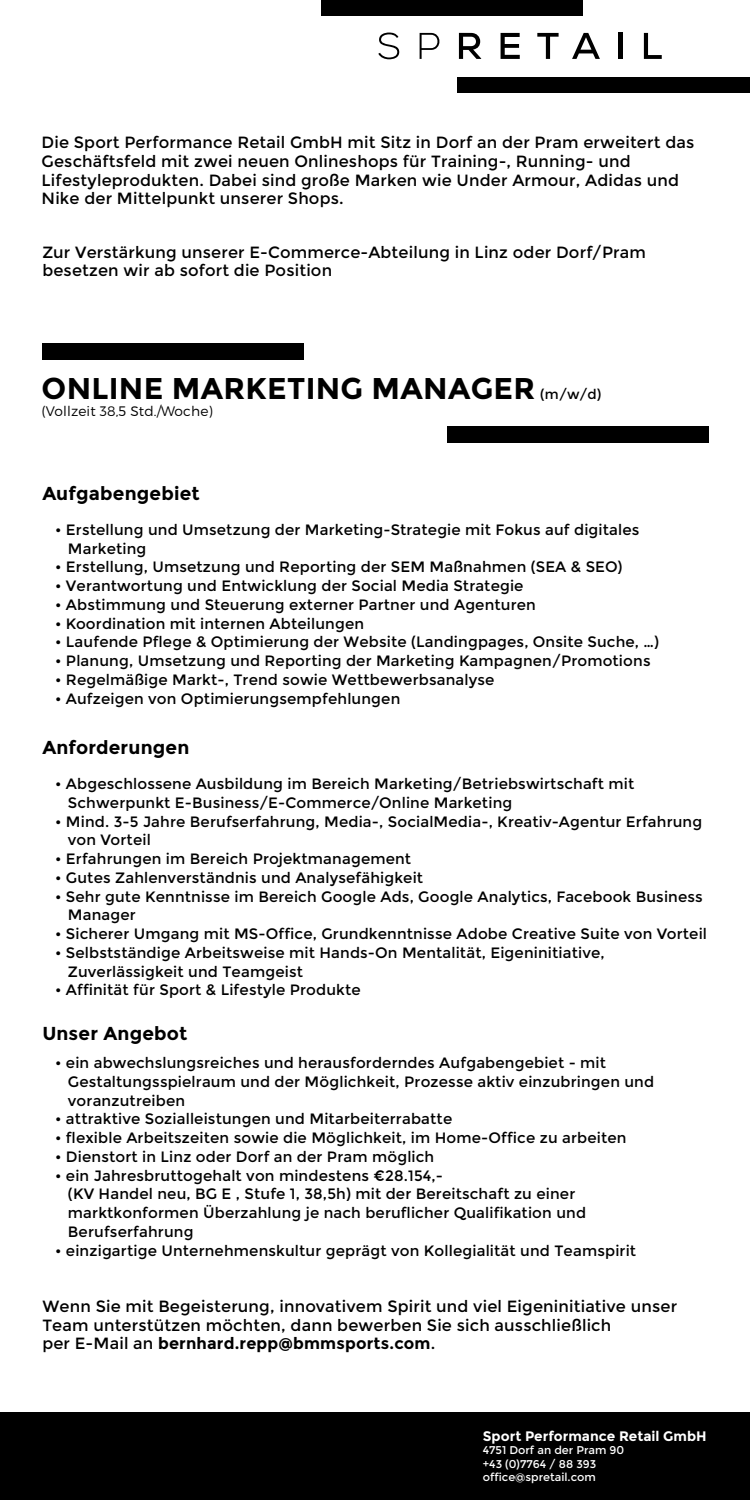
<style>
.page{position:relative;width:750px;height:1500px;background:#fff}
.page>*{position:absolute;margin:0;border:0;box-sizing:border-box;transform-origin:0 0}
.t1{font:700 30px "Montserrat";letter-spacing:.01em;color:#000}
.t2{font:700 18.75px "Montserrat";letter-spacing:.01em;color:#000}
.t3{font:16.25px/18.8px "Montserrat";letter-spacing:.01em;color:#000}
.t4{font:15px/18.8px "Montserrat";letter-spacing:.01em;color:#000}
.t5{font:700 13.75px "Montserrat";color:#fff}
.t6{font:300 13.75px "Montserrat";letter-spacing:.01em;color:#000}
.t7{font:11.25px/13.5px "Montserrat";color:#fff}
.s1{font-weight:400;font-size:13.75px}
.s2{font-weight:700}
</style>
<div class="page">
<div style="left:0;top:1412px;width:750px;height:88px;background:#000"></div>
<div style="left:458px;top:77px;width:292px;height:16px;background:#000"></div>
<div style="left:321px;top:0;width:261px;height:16px;background:#000"></div>
<svg style="left:378px;top:33px;width:21px;height:26px"></svg>
<svg style="left:420px;top:33px;width:20px;height:26px"></svg>
<svg style="left:459px;top:33px;width:22px;height:26px"></svg>
<svg style="left:501px;top:33px;width:19px;height:26px"></svg>
<svg style="left:537px;top:33px;width:22px;height:26px"></svg>
<svg style="left:572px;top:33px;width:28px;height:26px"></svg>
<hr style="left:618px;top:33px;width:4px;height:26px;background:#000">
<svg style="left:644px;top:33px;width:18px;height:26px"></svg>
<div style="left:42px;top:343px;width:262px;height:17px;background:#000"></div>
<div style="left:447px;top:426px;width:261px;height:16px;background:#000"></div>
<p class="t3" style="left:42px;top:133px;width:654px">Die Sport Performance Retail GmbH mit Sitz in Dorf an der Pram erweitert das Geschäftsfeld mit zwei neuen Onlineshops für Training-, Running- und Lifestyleprodukten. Dabei sind große Marken wie Under Armour, Adidas und Nike der Mittelpunkt unserer Shops.</p>
<p class="t3" style="left:42px;top:244px;width:605px;line-height:17.5px">Zur Verstärkung unserer E-Commerce-Abteilung in Linz oder Dorf/Pram besetzen wir ab sofort die Position</p>
<h1 class="t1" style="left:42px;top:371px;width:561px">ONLINE MARKETING MANAGER <span class="s1">(m/w/d)</span></h1>
<p class="t6" style="left:42px;top:403px;width:173px">(Vollzeit 38,5 Std./Woche)</p>
<p class="t2" style="left:42px;top:482px;width:159px">Aufgabengebiet</p>
<p class="t4" style="left:68px;top:520px;width:573px;text-indent:-13px">• Erstellung und Umsetzung der Marketing-Strategie mit Fokus auf digitales<br>Marketing</p>
<p class="t4" style="left:55px;top:558px;width:569px">• Erstellung, Umsetzung und Reporting der SEM Maßnahmen (SEA &amp; SEO)</p>
<p class="t4" style="left:55px;top:577px;width:470px">• Verantwortung und Entwicklung der Social Media Strategie</p>
<p class="t4" style="left:55px;top:595px;width:482px">• Abstimmung und Steuerung externer Partner und Agenturen</p>
<p class="t4" style="left:55px;top:614px;width:311px">• Koordination mit internen Abteilungen</p>
<p class="t4" style="left:55px;top:633px;width:606px">• Laufende Pflege &amp; Optimierung der Website (Landingpages, Onsite Suche, …)</p>
<p class="t4" style="left:55px;top:652px;width:597px">• Planung, Umsetzung und Reporting der Marketing Kampagnen/Promotions</p>
<p class="t4" style="left:55px;top:670px;width:441px">• Regelmäßige Markt-, Trend sowie Wettbewerbsanalyse</p>
<p class="t4" style="left:55px;top:689px;width:347px">• Aufzeigen von Optimierungsempfehlungen</p>
<p class="t2" style="left:42px;top:736px;width:148px">Anforderungen</p>
<p class="t4" style="left:68px;top:775px;width:568px;text-indent:-13px">• Abgeschlossene Ausbildung im Bereich Marketing/Betriebswirtschaft mit<br>Schwerpunkt E-Business/E-Commerce/Online Marketing</p>
<p class="t4" style="left:68px;top:812px;width:636px;text-indent:-13px">• Mind. 3-5 Jahre Berufserfahrung, Media-, SocialMedia-, Kreativ-Agentur Erfahrung von Vorteil</p>
<p class="t4" style="left:55px;top:850px;width:358px">• Erfahrungen im Bereich Projektmanagement</p>
<p class="t4" style="left:55px;top:868px;width:370px">• Gutes Zahlenverständnis und Analysefähigkeit</p>
<p class="t4" style="left:68px;top:887px;width:636px;text-indent:-13px">• Sehr gute Kenntnisse im Bereich Google Ads, Google Analytics, Facebook Business<br>Manager</p>
<p class="t4" style="left:55px;top:925px;width:653px">• Sicherer Umgang mit MS-Office, Grundkenntnisse Adobe Creative Suite von Vorteil</p>
<p class="t4" style="left:68px;top:943px;width:538px;text-indent:-13px">• Selbstständige Arbeitsweise mit Hands-On Mentalität, Eigeninitiative,<br>Zuverlässigkeit und Teamgeist</p>
<p class="t4" style="left:55px;top:981px;width:307px">• Affinität für Sport &amp; Lifestyle Produkte</p>
<p class="t2" style="left:42px;top:1023px;width:146px">Unser Angebot</p>
<p class="t4" style="left:68px;top:1054px;width:588px;text-indent:-13px">• ein abwechslungsreiches und herausforderndes Aufgabengebiet - mit<br>Gestaltungsspielraum und der Möglichkeit, Prozesse aktiv einzubringen und voranzutreiben</p>
<p class="t4" style="left:55px;top:1110px;width:399px">• attraktive Sozialleistungen und Mitarbeiterrabatte</p>
<p class="t4" style="left:55px;top:1129px;width:573px">• flexible Arbeitszeiten sowie die Möglichkeit, im Home-Office zu arbeiten</p>
<p class="t4" style="left:55px;top:1147px;width:381px">• Dienstort in Linz oder Dorf an der Pram möglich</p>
<p class="t4" style="left:68px;top:1166px;width:520px;text-indent:-13px">• ein Jahresbruttogehalt von mindestens €28.154,-<br>(KV Handel neu, BG E , Stufe 1, 38,5h) mit der Bereitschaft zu einer marktkonformen Überzahlung je nach beruflicher Qualifikation und Berufserfahrung</p>
<p class="t4" style="left:55px;top:1241px;width:583px">• einzigartige Unternehmenskultur geprägt von Kollegialität und Teamspirit</p>
<p class="t3" style="left:42px;top:1297px;width:636px">Wenn Sie mit Begeisterung, innovativem Spirit und viel Eigeninitiative unser<br>Team unterstützen möchten, dann bewerben Sie sich ausschließlich<br>per E-Mail an <span class="s2">bernhard.repp@bmmsports.com</span>.</p>
<p class="t5" style="left:483px;top:1427px;width:225px">Sport Performance Retail GmbH</p>
<p class="t7" style="left:483px;top:1443px;width:143px">4751 Dorf an der Pram 90 +43 (0)7764 / 88 393 office@spretail.com</p>
</div>
